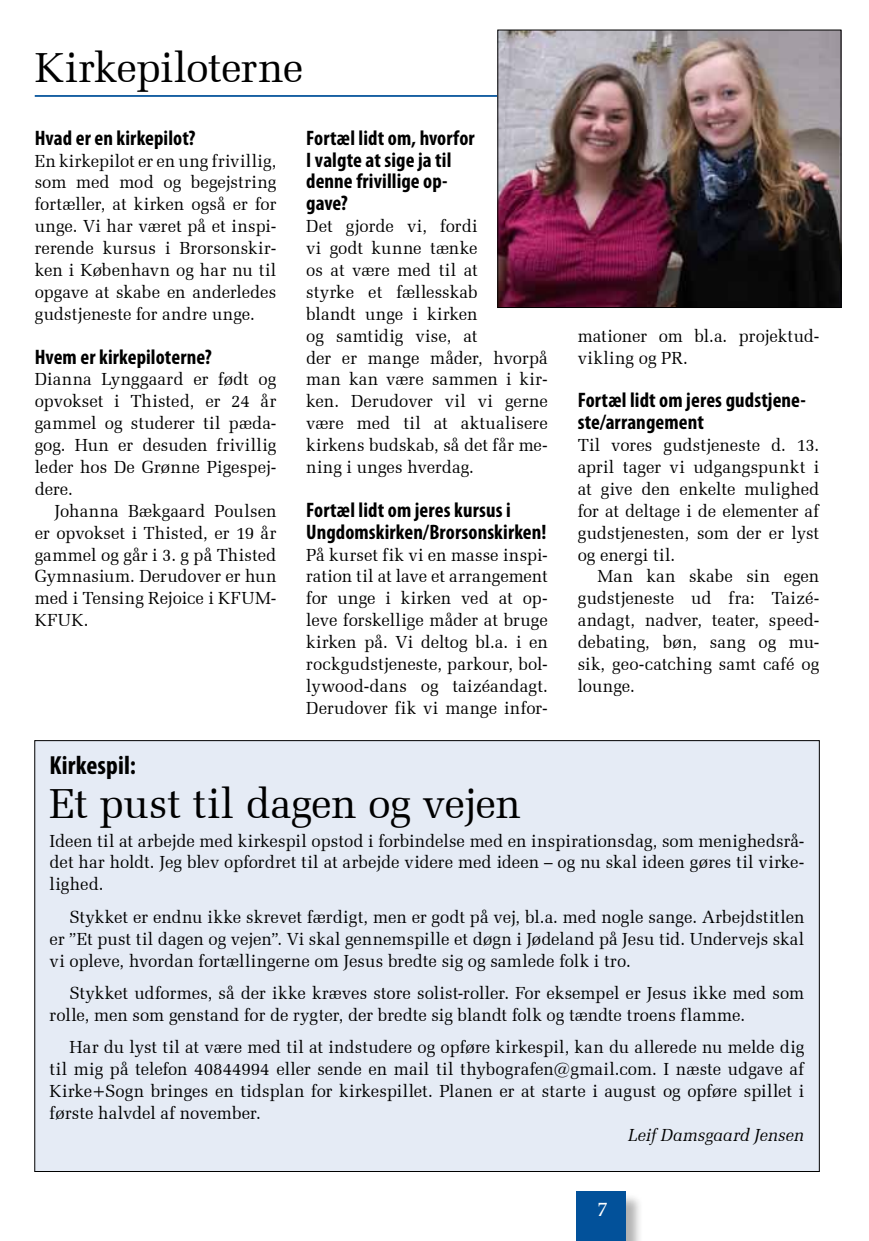
<style>
.page{position:relative;width:869px;height:1241px;background:#fff}
.page>*{position:absolute;margin:0;border:0;box-sizing:border-box;transform-origin:0 0}
.t1{font:42px "Zapf Elliptical 711 BT";letter-spacing:-.015em;color:#000}
.t2{font:700 condensed 26.25px "Myriad Pro";letter-spacing:.005em;color:#000}
.t3{font:700 condensed 21px/21.9px "Myriad Pro";letter-spacing:.005em;color:#000}
.t4{font:21px "Zapf Elliptical 711 BT";color:#fff}
.t5{font:17.5px/21.9px "Zapf Elliptical 711 BT";letter-spacing:.005em;color:#000;text-align:justify}
.t6{font:italic 17.5px "Zapf Elliptical 711 BT";letter-spacing:.005em;color:#000}
</style>
<div class="page">
<div style="left:34px;top:740px;width:785px;height:431px;background:#e5ebf5;border:1px solid #000"></div>
<hr style="left:35px;top:95px;width:784px;height:2px;background:#02519a">
<img style="left:499px;top:32px;width:339px;height:274px">
<div style="left:497px;top:30px;width:343px;height:278px;border:1px solid #000"></div>
<div style="left:577px;top:1192px;width:67px;height:48px;background:#000;opacity:.3"></div>
<div style="left:575px;top:1191px;width:50px;height:49px;background:#02519a"></div>
<h1 class="t1" style="left:35px;top:42px;width:270px">Kirkepiloterne</h1>
<p class="t3" style="left:35px;top:126px;width:162px">Hvad er en kirkepilot?</p>
<p class="t5" style="left:35px;top:149px;width:243px">En kirkepilot er en ung frivillig, som med mod og begejstring fortæller, at kirken også er for unge. Vi har været på et inspi&shy;rerende kursus i Brorsonskir&shy;ken i København og har nu til opgave at skabe en anderledes gudstjeneste for andre unge.</p>
<p class="t3" style="left:35px;top:345px;width:178px">Hvem er kirkepiloterne?</p>
<p class="t5" style="left:35px;top:368px;width:243px">Dianna Lynggaard er født og opvokset i Thisted, er 24 år gammel og studerer til pæda&shy;gog. Hun er desuden frivillig leder hos De Grønne Pigespej&shy;dere.</p>
<p class="t5" style="left:35px;top:499px;width:243px;text-indent:20px">Johanna Bækgaard Poulsen er opvokset i Thisted, er 19 år gammel og går i 3. g på Thisted Gymnasium. Derudover er hun med i Tensing Rejoice i KFUM-KFUK.</p>
<p class="t3" style="left:306px;top:126px;width:170px">Fortæl lidt om, hvorfor<br>I valgte at sige ja til denne frivillige op&shy;gave?</p>
<p class="t5" style="left:306px;top:215px;width:243px;text-align:left">Det gjorde vi, fordi<br>vi godt kunne tænke<br>os at være med til at<br>styrke et fællesskab<br>blandt unge i kirken<br>og samtidig vise, at<br>der er mange måder, hvorpå man kan være sammen i kir&shy;ken. Derudover vil vi gerne være med til at aktualisere kirkens budskab, så det får me&shy;ning i unges hverdag.</p>
<p class="t3" style="left:306px;top:498px;width:241px">Fortæl lidt om jeres kursus i<br>Ungdomskirken/Brorsonskirken!</p>
<p class="t5" style="left:306px;top:543px;width:243px">På kurset fik vi en masse inspi&shy;ration til at lave et arrangement for unge i kirken ved at op&shy;leve forskellige måder at bruge kirken på. Vi deltog bl.a. i en rockgudstjeneste, parkour, bol&shy;lywood-dans og taizéandagt.<br>Derudover fik vi mange infor-</p>
<p class="t5" style="left:577px;top:324px;width:243px">mationer om bl.a. projektud&shy;vikling og PR.</p>
<p class="t3" style="left:577px;top:389px;width:229px">Fortæl lidt om jeres gudstjene&shy;ste/arrangement</p>
<p class="t5" style="left:577px;top:434px;width:243px">Til vores gudstjeneste d. 13. april tager vi udgangspunkt i at give den enkelte mulighed for at deltage i de elementer af gudstjenesten, som der er lyst og energi til.</p>
<p class="t5" style="left:577px;top:565px;width:243px;text-indent:20px">Man kan skabe sin egen gudstjeneste ud fra: Taizé&shy;andagt, nadver, teater, speed&shy;debating, bøn, sang og mu&shy;sik, geo-catching samt café og lounge.</p>
<h2 class="t2" style="left:50px;top:749px;width:88px">Kirkespil:</h2>
<h1 class="t1" style="left:50px;top:778px;width:472px">Et pust til dagen og vejen</h1>
<p class="t5" style="left:50px;top:829px;width:756px">Ideen til at arbejde med kirkespil opstod i forbindelse med en inspirationsdag, som menighedsrå&shy;det har holdt. Jeg blev opfordret til at arbejde videre med ideen – og nu skal ideen gøres til virke&shy;lighed.</p>
<p class="t5" style="left:50px;top:905px;width:755px;text-indent:20px">Stykket er endnu ikke skrevet færdigt, men er godt på vej, bl.a. med nogle sange. Arbejdstitlen er ”Et pust til dagen og vejen”. Vi skal gennemspille et døgn i Jødeland på Jesu tid. Undervejs skal vi opleve, hvordan fortællingerne om Jesus bredte sig og samlede folk i tro.</p>
<p class="t5" style="left:50px;top:981px;width:755px;text-indent:20px">Stykket udformes, så der ikke kræves store solist-roller. For eksempel er Jesus ikke med som rolle, men som genstand for de rygter, der bredte sig blandt folk og tændte troens flamme.</p>
<p class="t5" style="left:50px;top:1035px;width:756px;text-indent:20px">Har du lyst til at være med til at indstudere og opføre kirkespil, kan du allerede nu melde dig til mig på telefon 40844994 eller sende en mail til thybografen@gmail.com. I næste udgave af Kirke+Sogn bringes en tidsplan for kirkespillet. Planen er at starte i august og opføre spillet i første halvdel af november.</p>
<p class="t6" style="left:628px;top:1124px;width:177px">Leif Damsgaard Jensen</p>
<p class="t4" style="left:596px;top:1196px;width:13px">7</p>
</div>
